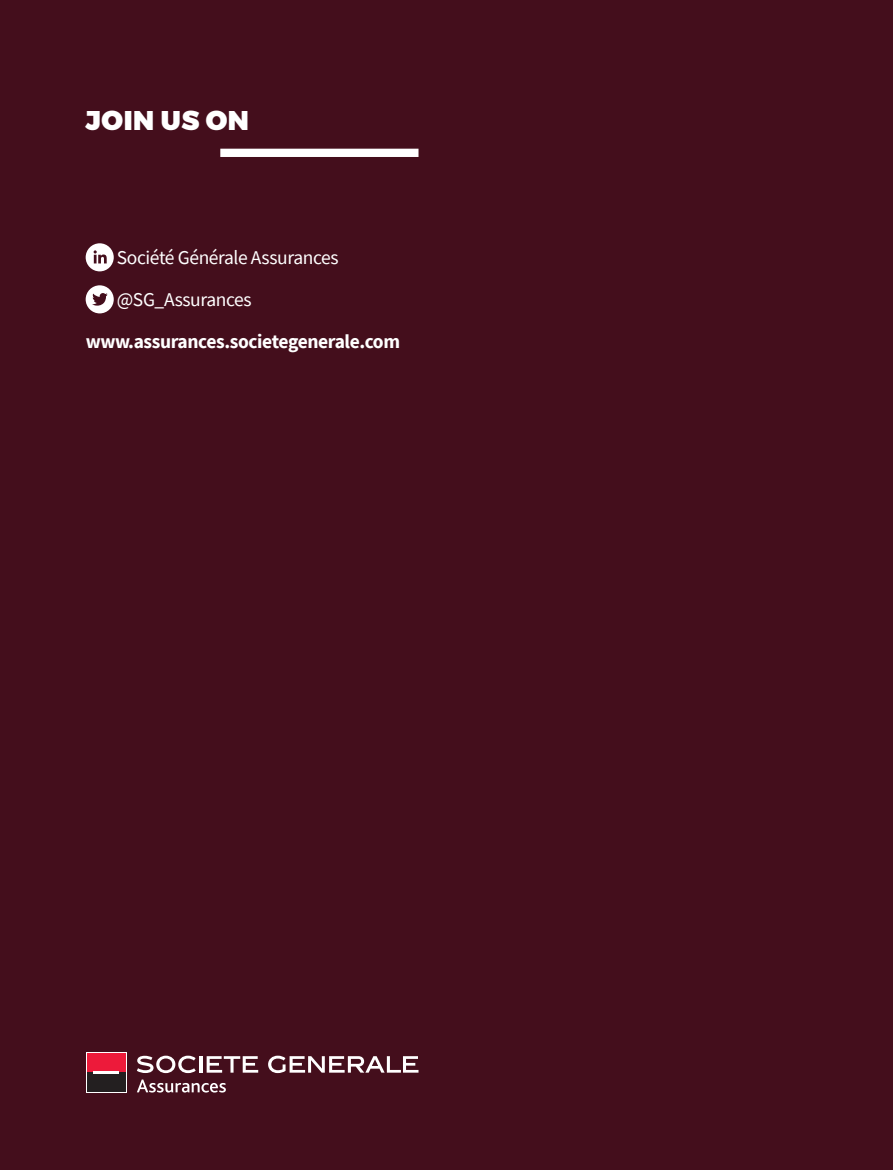
<style>
.page{position:relative;width:893px;height:1170px;background:#fff}
.page>*{position:absolute;margin:0;border:0;box-sizing:border-box;transform-origin:0 0}
.t1{font:900 27px "Montserrat";letter-spacing:.02em;color:#fff}
.t2{font:19.5px/42px "Source Sans Pro";letter-spacing:-.02em;color:#fff}
.t3{font:700 19.5px "Source Sans Pro";letter-spacing:-.02em;color:#fff}
</style>
<div class="page">
<div style="left:0;top:0;width:893px;height:1169px;background:#440e1c"></div>
<div style="left:220px;top:149px;width:198px;height:8px;background:#fff"></div>
<div style="left:86px;top:243px;width:28px;height:28px;background:#fff;border-radius:50%"></div>
<svg style="left:94px;top:250px;width:13px;height:13px"></svg>
<div style="left:86px;top:285px;width:28px;height:28px;background:#fff;border-radius:50%"></div>
<svg style="left:92px;top:293px;width:16px;height:13px"></svg>
<svg style="left:137px;top:1055px;width:59px;height:17px"></svg>
<hr style="left:199px;top:1056px;width:3px;height:16px;background:#fff">
<svg style="left:207px;top:1056px;width:51px;height:16px"></svg>
<svg style="left:268px;top:1055px;width:150px;height:17px"></svg>
<svg style="left:137px;top:1079px;width:89px;height:13px"></svg>
<svg style="left:86px;top:1052px;width:40px;height:40px"></svg>
<div style="left:87px;top:1053px;width:38px;height:19px;background:#ed1a3a"></div>
<div style="left:87px;top:1072px;width:38px;height:19px;background:#231f20"></div>
<hr style="left:94px;top:1071px;width:25px;height:2px;background:#fff">
<h1 class="t1" style="left:86px;top:103px;width:165px">JOIN US ON</h1>
<p class="t2" style="left:117px;top:236px;width:223px">Société Générale Assurances @SG_Assurances</p>
<p class="t3" style="left:86px;top:329px;width:316px">www.assurances.societegenerale.com</p>
</div>
